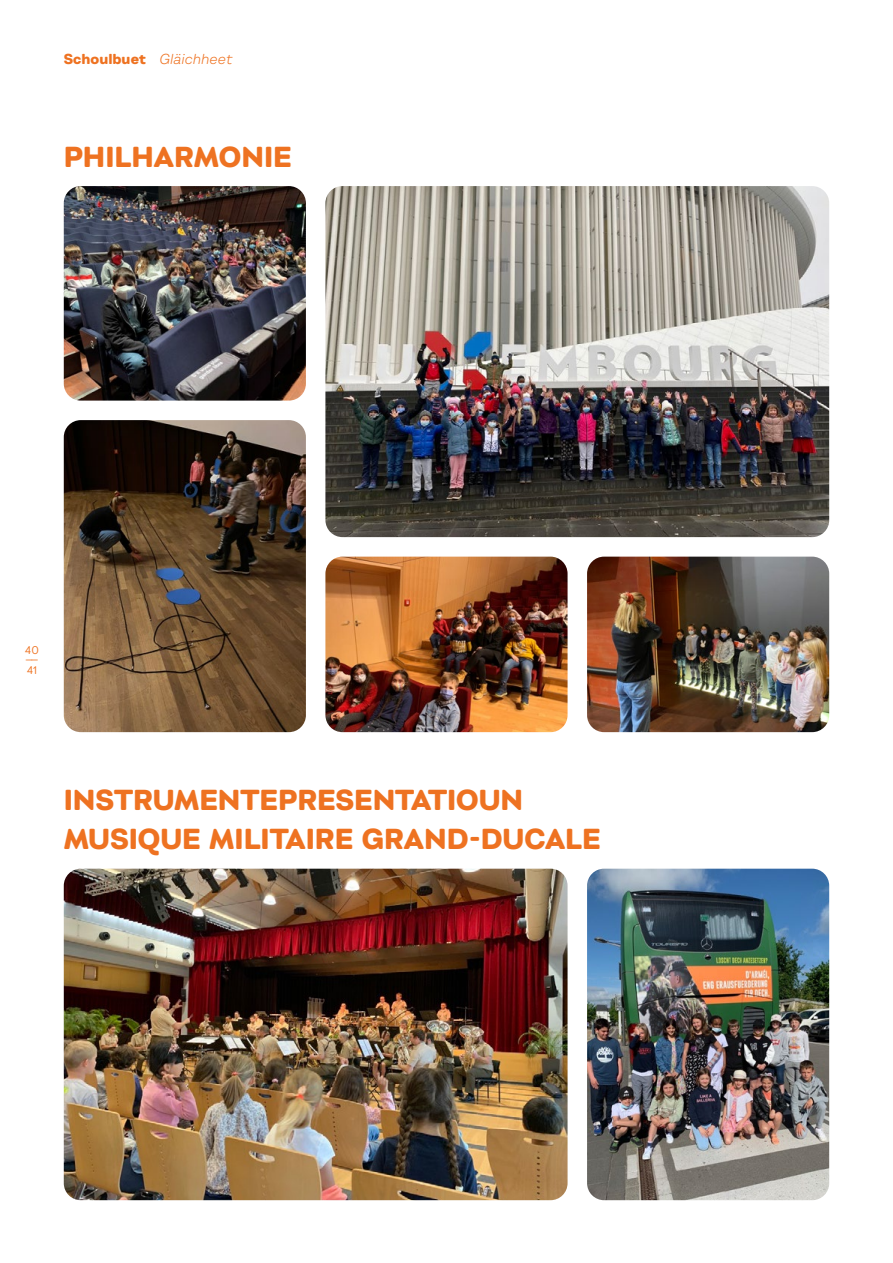
<style>
.page{position:relative;width:893px;height:1263px;background:#fff}
.page>*{position:absolute;margin:0;border:0;box-sizing:border-box;transform-origin:0 0}
.Artikel_-_Headline{font:800 27px/39px "Montreux GS";letter-spacing:-.01em;color:#ee7221}
.t1{font:800 13.5px "Montreux GS";color:#ee7221}
.t2{font:10.5px/8.9px "Montreux GS";color:#ee7221}
.s1{font-weight:400;font-style:italic}
</style>
<div class="page">
<img style="left:64px;top:186px;width:242px;height:215px">
<img style="left:325px;top:186px;width:504px;height:351px">
<img style="left:325px;top:557px;width:243px;height:175px">
<img style="left:64px;top:420px;width:242px;height:312px">
<img style="left:587px;top:557px;width:242px;height:175px">
<img style="left:64px;top:869px;width:504px;height:331px">
<img style="left:587px;top:869px;width:242px;height:331px">
<p class="t1" style="left:64px;top:50px;width:170px">Schoulbuet <span class="s1">Gläichheet</span></p>
<p class="Artikel_-_Headline" style="left:64px;top:138px;width:230px">PHILHARMONIE</p>
<p class="t2" style="left:25px;top:646px;width:16px">40 ——</p>
<p class="t2" style="left:27px;top:665px;width:12px">41</p>
<p class="Artikel_-_Headline" style="left:64px;top:782px;width:539px">INSTRUMENTEPRESENTATIOUN<br>MUSIQUE MILITAIRE GRAND-DUCALE</p>
</div>
